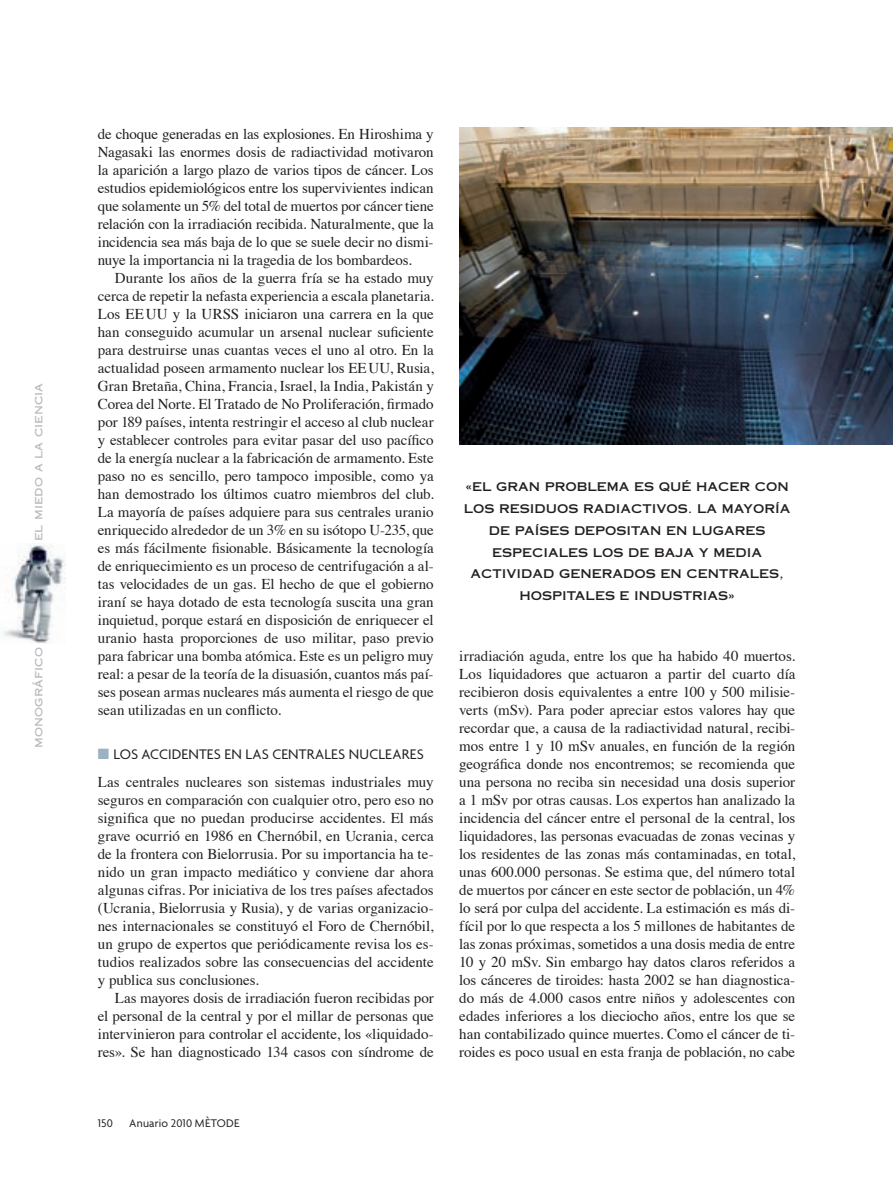
<style>
.page{position:relative;width:893px;height:1191px;background:#fff}
.page>*{position:absolute;margin:0;border:0;box-sizing:border-box;transform-origin:0 0}
.t1{font:15px/18px "Times";letter-spacing:-.005em;color:#231f20;text-align:justify}
.t2{font:15px "Agenda";letter-spacing:.01em;color:#231f20}
.t3{font:12px/21.8px "Copperplate Thirty One AB";color:#231f20;text-align:center}
.t4{font:12px "Copperplate Thirty One AB";letter-spacing:.005em;color:#bcbdc0}
.t5{font:12px "Agenda";letter-spacing:.015em;color:#231f20}
.s1{color:#9ab2c1}
</style>
<div class="page">
<img style="left:2px;top:544px;width:63px;height:100px">
<img style="left:459px;top:128px;width:434px;height:317px">
<p class="t4" style="left:31px;top:541px;width:160px;rotate:-90deg">el miedo a la ciencia</p>
<p class="t4" style="left:31px;top:747px;width:102px;rotate:-90deg">monográfico</p>
<p class="t1" style="left:98px;top:126px;width:337px">de choque generadas en las explosiones. En Hiroshima y Nagasaki las enormes dosis de radiactividad motivaron la aparición a largo plazo de varios tipos de cáncer. Los estudios epidemiológicos entre los supervivientes indican que solamente un 5% del total de muertos por cáncer tiene relación con la irradiación recibida. Naturalmente, que la incidencia sea más baja de lo que se suele decir no dismi&shy;nuye la importancia ni la tragedia de los bombardeos.</p>
<p class="t1" style="left:98px;top:270px;width:338px;text-indent:17px">Durante los años de la guerra fría se ha estado muy cerca de repetir la nefasta experiencia a escala planetaria.<br>Los EE UU y la URSS iniciaron una carrera en la que han conseguido acumular un arsenal nuclear suficiente para destruirse unas cuantas veces el uno al otro. En la actualidad poseen armamento nuclear los EE UU, Rusia, Gran Bretaña, China, Francia, Israel, la India, Pakistán y Corea del Norte. El Tratado de No Proliferación, firmado por 189 países, intenta restringir el acceso al club nuclear y establecer controles para evitar pasar del uso pacífico de la energía nuclear a la fabricación de armamento. Este paso no es sencillo, pero tampoco imposible, como ya han demostrado los últimos cuatro miembros del club.<br>La mayoría de países adquiere para sus centrales uranio enriquecido alrededor de un 3% en su isótopo U-235, que es más fácilmente fisionable. Básicamente la tecnología de enriquecimiento es un proceso de centrifugación a al&shy;tas velocidades de un gas. El hecho de que el gobierno iraní se haya dotado de esta tecnología suscita una gran inquietud, porque estará en disposición de enriquecer el uranio hasta proporciones de uso militar, paso previo para fabricar una bomba atómica. Este es un peligro muy real: a pesar de la teoría de la disuasión, cuantos más paí&shy;ses posean armas nucleares más aumenta el riesgo de que sean utilizadas en un conflicto.</p>
<p class="t2" style="left:98px;top:748px;width:328px"><span class="s1">■</span> LOS ACCIDENTES EN LAS CENTRALES NUCLEARES</p>
<p class="t1" style="left:98px;top:774px;width:337px">Las centrales nucleares son sistemas industriales muy seguros en comparación con cualquier otro, pero eso no significa que no puedan producirse accidentes. El más grave ocurrió en 1986 en Chernóbil, en Ucrania, cerca de la frontera con Bielorrusia. Por su importancia ha te&shy;nido un gran impacto mediático y conviene dar ahora algunas cifras. Por iniciativa de los tres países afectados (Ucrania, Bielorrusia y Rusia), y de varias organizacio&shy;nes internacionales se constituyó el Foro de Chernóbil, un grupo de expertos que periódicamente revisa los es&shy;tudios realizados sobre las consecuencias del accidente y publica sus conclusiones.</p>
<p class="t1" style="left:98px;top:990px;width:337px;text-indent:17px">Las mayores dosis de irradiación fueron recibidas por el personal de la central y por el millar de personas que intervinieron para controlar el accidente, los «liquidado&shy;res». Se han diagnosticado 134 casos con síndrome de</p>
<p class="t5" style="left:98px;top:1118px;width:17px">150</p>
<p class="t5" style="left:129px;top:1118px;width:112px">Anuario 2010 MÈTODE</p>
<p class="t3" style="left:464px;top:476px;width:328px">«EL GRAN PROBLEMA ES QUÉ HACER CON<br>LOS RESIDUOS RADIACTIVOS. LA MAYORÍA<br>DE PAÍSES DEPOSITAN EN LUGARES<br>ESPECIALES LOS DE BAJA Y MEDIA<br>ACTIVIDAD GENERADOS EN CENTRALES,<br>HOSPITALES E INDUSTRIAS»</p>
<p class="t1" style="left:459px;top:648px;width:338px">irradiación aguda, entre los que ha habido 40 muertos.<br>Los liquidadores que actuaron a partir del cuarto día recibieron dosis equivalentes a entre 100 y 500 milisie&shy;verts (mSv). Para poder apreciar estos valores hay que recordar que, a causa de la radiactividad natural, recibi&shy;mos entre 1 y 10 mSv anuales, en función de la región geográfica donde nos encontremos; se recomienda que una persona no reciba sin necesidad una dosis superior a 1 mSv por otras causas. Los expertos han analizado la incidencia del cáncer entre el personal de la central, los liquidadores, las personas evacuadas de zonas vecinas y los residentes de las zonas más contaminadas, en total, unas 600.000 personas. Se estima que, del número total de muertos por cáncer en este sector de población, un 4% lo será por culpa del accidente. La estimación es más di&shy;fícil por lo que respecta a los 5 millones de habitantes de las zonas próximas, sometidos a una dosis media de entre 10 y 20 mSv. Sin embargo hay datos claros referidos a los cánceres de tiroides: hasta 2002 se han diagnostica&shy;do más de 4.000 casos entre niños y adolescentes con edades inferiores a los dieciocho años, entre los que se han contabilizado quince muertes. Como el cáncer de ti&shy;roides es poco usual en esta franja de población, no cabe</p>
</div>
